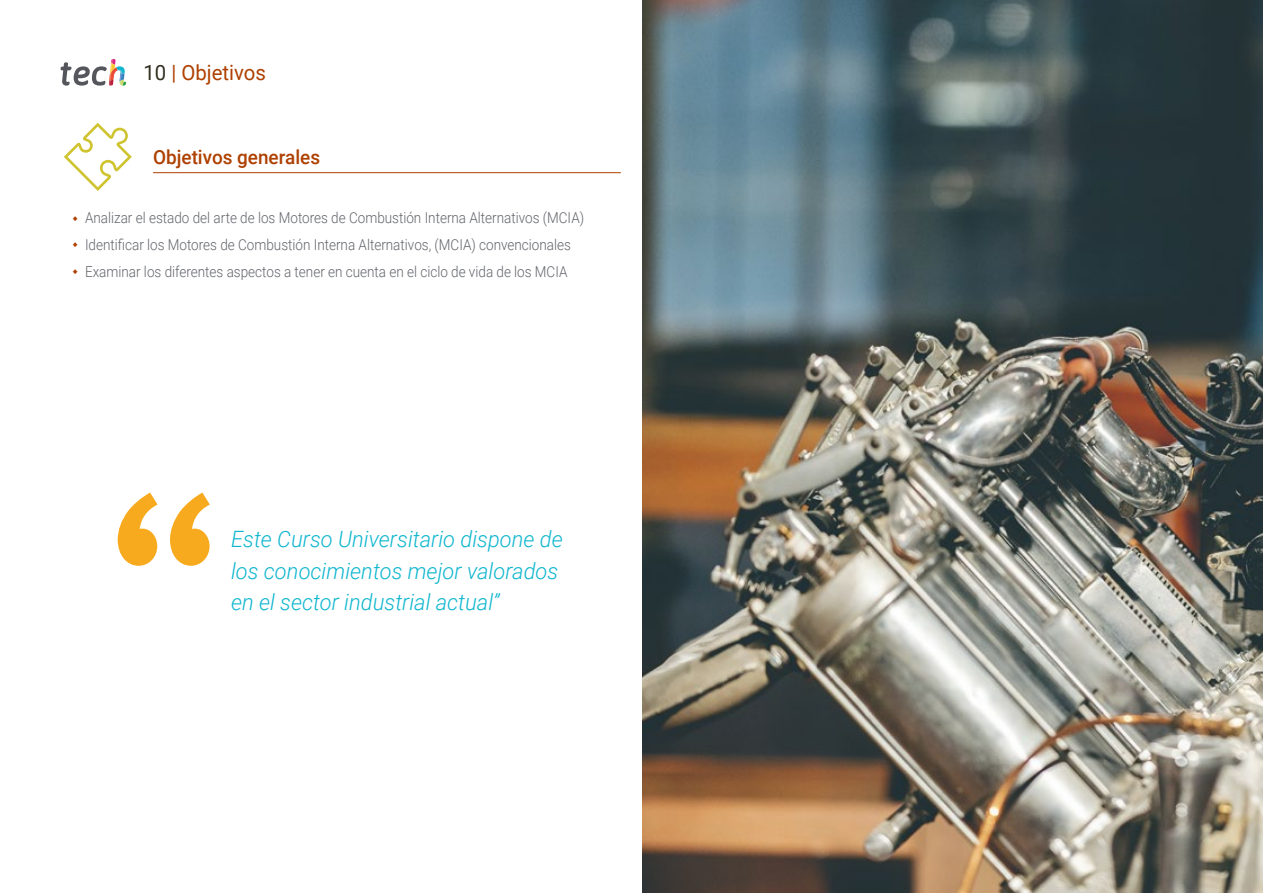
<style>
.page{position:relative;width:1263px;height:893px;background:#fff}
.page>*{position:absolute;margin:0;border:0;box-sizing:border-box;transform-origin:0 0}
.t1{font:italic 300 22.5px/31.5px "Roboto";color:#0fb6cf}
.t2{font:21px "Roboto";color:#ae4000}
.t3{font:500 19.5px "Roboto";color:#ae4000}
.t4{font:300 15px/26.7px "Roboto";color:#61646a;scale:.9 1}
.s1{color:#312e20}
</style>
<div class="page">
<hr style="left:153px;top:172px;width:468px;height:1px;background:#ae4000">
<svg style="left:64px;top:123px;width:68px;height:68px"></svg>
<img style="left:642px;top:0;width:621px;height:893px">
<svg style="left:118px;top:493px;width:92px;height:73px"></svg>
<svg style="left:61px;top:59px;width:65px;height:27px"></svg>
<h2 class="t2" style="left:144px;top:57px;width:124px"><span class="s1">10</span> | Objetivos</h2>
<h3 class="t3" style="left:153px;top:144px;width:169px">Objetivos generales</h3>
<p class="t4" style="left:85px;top:204px;width:556px">Analizar el estado del arte de los Motores de Combustión Interna Alternativos (MCIA)<br>Identificar los Motores de Combustión Interna Alternativos, (MCIA) convencionales<br>Examinar los diferentes aspectos a tener en cuenta en el ciclo de vida de los MCIA</p>
<h1 class="t1" style="left:231px;top:522px;width:333px">Este Curso Universitario dispone de los conocimientos mejor valorados en el sector industrial actual”</h1>
</div>
